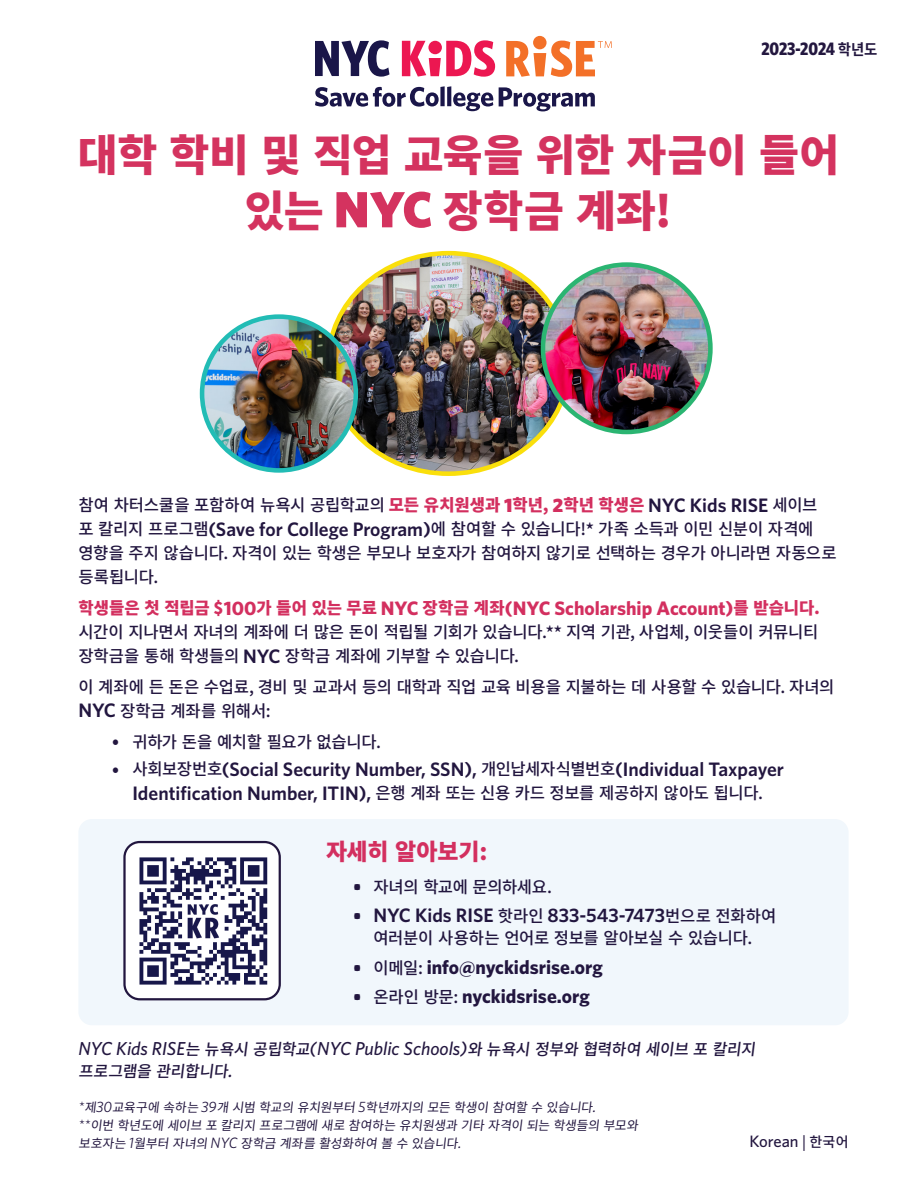
<style>
.page{position:relative;width:918px;height:1188px;background:#fff}
.page>*{position:absolute;margin:0;border:0;box-sizing:border-box;transform-origin:0 0}
.t1{font:900 43.35px/55.5px "Noto Sans CJ Kkr";color:#d4335f;text-align:center}
.t2{font:900 22.95px "Noto Sans CJ Kkr";letter-spacing:-.01em;color:#d32f5f}
.t3{font:600 19.5px/24px "Whitney";color:#22163f;text-align:center}
.t4{font:700 19.5px "Whitney";color:#d32f5f}
.t5{font:700 19.5px "Whitney";color:#22163f}
.t6{font:italic 500 18.75px "Whitney";color:#22163f}
.t7{font:700 18px "Whitney Condensed";letter-spacing:-.005em;color:#23173f}
.t8{font:500 16.65px/24px "Noto Sans KR";letter-spacing:-.02em;color:#22163f}
.t9{font:500 16.5px "Whitney";color:#22163f}
.t10{font:500 15.9px "Noto Sans KR";color:#22163f}
.t11{font:12.75px/18px "Noto Sans KR";color:#22163f}
.s1{font-family:"Noto Sans KR";font-size:15.3px}
.s2{font-family:"Whitney";font-size:51px}
.s3{font-weight:900;color:#d32f5f}
.s4{font-family:"Whitney";font-weight:900;font-size:19.5px;color:#d32f5f}
.s5{font-family:"Whitney";font-weight:600;font-size:19.5px}
.s6{font-family:"Noto Sans KR";font-weight:900;font-size:16.65px}
.s7{font-size:19.5px}
.s8{font-family:"Noto Sans KR";font-weight:500}
.s9{font-family:"Noto Sans KR";font-weight:500;font-size:16.65px}
.s10{font-family:"Whitney";font-weight:700;font-size:17.25px}
.s11{font-weight:700;font-size:17.25px}
.s12{font-size:17.25px}
.s13{font-family:"Noto Sans KR";font-style:normal;font-size:15.9px}
.s14{font-family:"Whitney";font-style:italic;font-size:15px}
.s15{font-family:"Noto Sans KR";font-size:14.1px}
</style>
<div class="page">
<div style="left:78px;top:819px;width:771px;height:206px;background:#f1f7fc;border-radius:14px"></div>
<img style="left:126px;top:842px;width:154px;height:157px">
<div style="left:123px;top:841px;width:158px;height:159px;border:2px solid #22163f;border-radius:15px"></div>
<svg style="left:499px;top:87px;width:96px;height:24px"></svg>
<svg style="left:315px;top:86px;width:178px;height:25px"></svg>
<svg style="left:402px;top:40px;width:93px;height:37px"></svg>
<div style="left:428px;top:41px;width:14px;height:13px;background:#ec1751;border-radius:50%"></div>
<div style="left:533px;top:36px;width:14px;height:13px;background:#f37028;border-radius:50%"></div>
<svg style="left:315px;top:40px;width:75px;height:37px"></svg>
<svg style="left:506px;top:41px;width:106px;height:36px"></svg>
<img style="left:328px;top:253px;width:241px;height:221px">
<img style="left:543px;top:265px;width:167px;height:167px;border-radius:84px">
<div style="left:541px;top:262px;width:172px;height:172px;border:5px solid #2bb572;border-radius:50%"></div>
<img style="left:202px;top:317px;width:154px;height:153px;border-radius:77px">
<div style="left:200px;top:314px;width:158px;height:159px;border:5px solid #22bcb5;border-radius:50%"></div>
<p class="t7" style="left:761px;top:37px;width:118px">2023-2024 <span class="s1">학년도</span></p>
<p class="t1" style="left:78px;top:129px;width:763px">대학 학비 및 직업 교육을 위한 자금이 들어 있는 <span class="s2">NYC</span> 장학금 계좌!</p>
<p class="t8" style="left:78px;top:494px;width:760px">참여 차터스쿨을 포함하여 뉴욕시 공립학교의 <span class="s3">모든 유치원생과</span> <span class="s4">1</span><span class="s3">학년,</span> <span class="s4">2</span><span class="s3">학년 학생은</span> <span class="s5">NYC Kids RISE</span> 세이브 포 칼리지 프로그램<span class="s5">(Save for College Program)</span>에 참여할 수 있습니다!<span class="s5">*</span> 가족 소득과 이민 신분이 자격에 영향을 주지 않습니다. 자격이 있는 학생은 부모나 보호자가 참여하지 않기로 선택하는 경우가 아니라면 자동으로 등록됩니다.</p>
<p class="t4" style="left:78px;top:595px;width:743px"><span class="s6">학생들은 첫 적립금 $</span>100<span class="s6">가 들어 있는 무료</span> NYC <span class="s6">장학금 계좌</span>(NYC Scholarship Account)<span class="s6">를 받습니다.</span></p>
<p class="t8" style="left:78px;top:620px;width:741px">시간이 지나면서 자녀의 계좌에 더 많은 돈이 적립될 기회가 있습니다.<span class="s5">**</span> 지역 기관, 사업체, 이웃들이 커뮤니티 장학금을 통해 학생들의 <span class="s5">NYC</span> 장학금 계좌에 기부할 수 있습니다.</p>
<p class="t8" style="left:78px;top:675px;width:758px">이 계좌에 든 돈은 수업료, 경비 및 교과서 등의 대학과 직업 교육 비용을 지불하는 데 사용할 수 있습니다. 자녀의<br><span class="s5">NYC</span> 장학금 계좌를 위해서:</p>
<p class="t8" style="left:112px;top:730px;width:270px"><span class="s7">•</span> 귀하가 돈을 예치할 필요가 없습니다.</p>
<p class="t3" style="left:112px;top:756px;width:673px"><span class="s8">•</span> <span class="s9">사회보장번호</span>(Social Security Number, SSN), <span class="s9">개인납세자식별번호</span>(Individual Taxpayer<br>Identification Number, ITIN), <span class="s9">은행 계좌 또는 신용 카드 정보를 제공하지 않아도 됩니다.</span></p>
<p class="t2" style="left:326px;top:839px;width:163px">자세히 알아보기:</p>
<p class="t8" style="left:353px;top:875px;width:201px"><span class="s10">•</span> 자녀의 학교에 문의하세요.</p>
<p class="t3" style="left:353px;top:903px;width:425px"><span class="s11">•</span> NYC Kids RISE <span class="s9">핫라인</span> 833-543-7473<span class="s9">번으로 전화하여</span></p>
<p class="t8" style="left:373px;top:927px;width:380px">여러분이 사용하는 언어로 정보를 알아보실 수 있습니다.</p>
<p class="t5" style="left:353px;top:954px;width:251px"><span class="s12">•</span> <span class="s9">이메일:</span> info@nyckidsrise.org</p>
<p class="t5" style="left:353px;top:984px;width:238px"><span class="s12">•</span> <span class="s9">온라인 방문:</span> nyckidsrise.org</p>
<p class="t6" style="left:78px;top:1036px;width:684px">NYC Kids RISE<span class="s13">는 뉴욕시 공립학교</span>(NYC Public Schools)<span class="s13">와뉴욕시 정부와 협력하여 세이브 포 칼리지</span></p>
<p class="t10" style="left:78px;top:1062px;width:161px">프로그램을 관리합니다.</p>
<p class="t11" style="left:78px;top:1098px;width:523px"><span class="s14">*</span>제<span class="s14">3 0</span> 교육구에 속하는 <span class="s14">3 9</span> 개 시범 학교의 유치원부터 <span class="s14">5</span>학년까지의 모든 학생이 참여할 수 있습니다.</p>
<p class="t11" style="left:78px;top:1116px;width:566px"><span class="s14">* *</span> 이번 학년도에 세이브 포 칼리지 프로그램에 새로 참여하는 유치원생과 기타 자격이 되는 학생들의 부모와 보호자는 <span class="s14">1</span> 월부터 자녀의 <span class="s14">N YC</span> 장학금 계좌를 활성화하여 볼 수 있습니다.</p>
<p class="t9" style="left:750px;top:1131px;width:101px">Korean <span class="s15">| 한국어</span></p>
</div>
